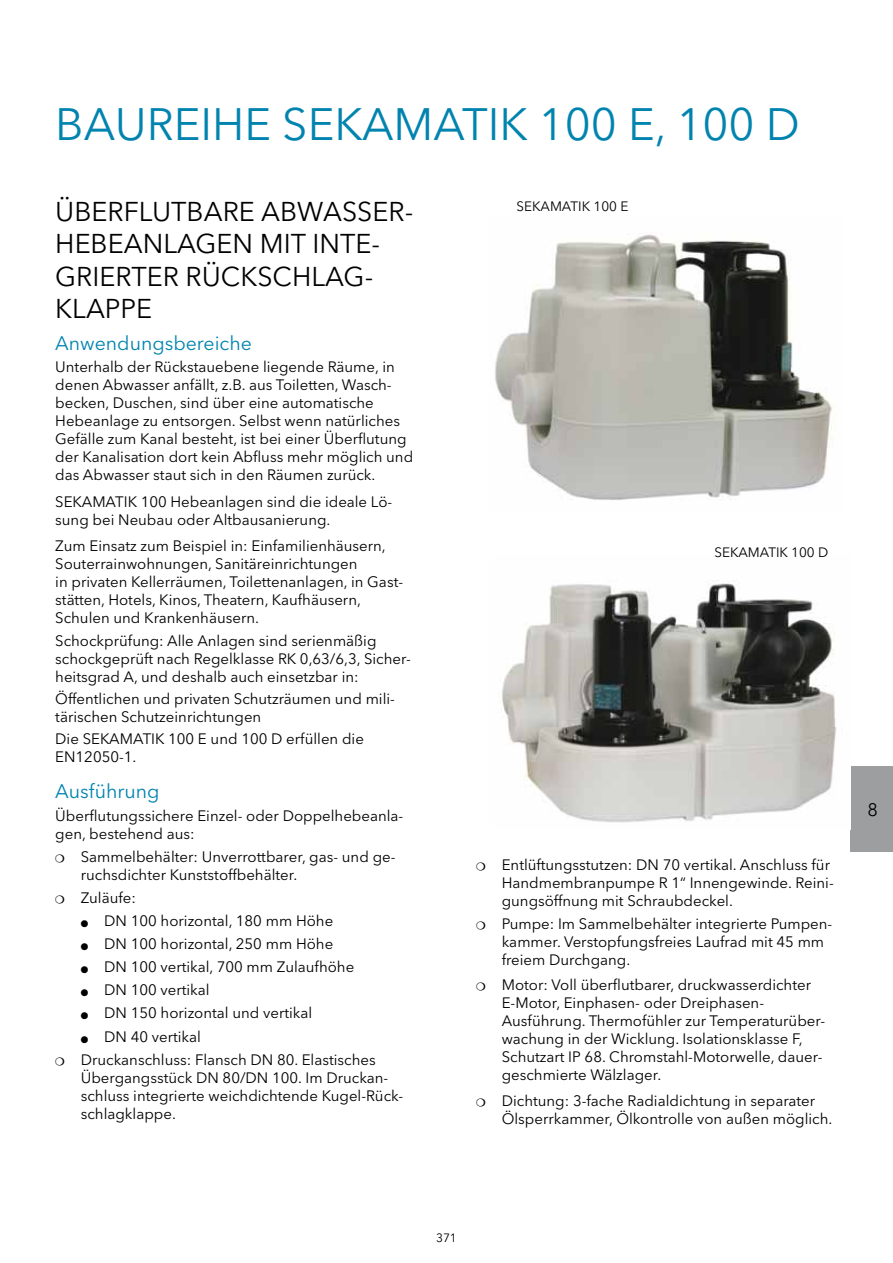
<style>
.page{position:relative;width:893px;height:1263px;background:#fff}
.page>*{position:absolute;margin:0;border:0;box-sizing:border-box;transform-origin:0 0}
.t1{font:45px "Avenir Next LT Pro";color:#0084af}
.t2{font:27px/32.4px "Avenir Next LT Pro";color:#000}
.t3{font:19.5px "Avenir Next LT Pro";color:#0084af}
.t4{font:18px "Avenir Next LT Pro";color:#000}
.t5{font:15px/18px "Avenir Next LT Pro";color:#000}
.t6{font:13.5px "Avenir Next LT Pro";color:#000}
.t7{font:12px "Avenir Next LT Pro";color:#000}
</style>
<div class="page">
<div style="left:850px;top:767px;width:43px;height:85px;background:#9c9e9f"></div>
<img style="left:494px;top:234px;width:339px;height:266px">
<img style="left:500px;top:580px;width:337px;height:243px">
<h1 class="t1" style="left:55px;top:98px;width:746px">BAUREIHE SEKAMATIK 100 E, 100 D</h1>
<h2 class="t2" style="left:55px;top:195px;width:359px">ÜBERFLUTBARE ABWASSER-<br>HEBEANLAGEN MIT INTE-<br>GRIERTER RÜCKSCHLAG-<br>KLAPPE</h2>
<h3 class="t3" style="left:55px;top:332px;width:198px">Anwendungsbereiche</h3>
<p class="t5" style="left:55px;top:358px;width:359px">Unterhalb der Rückstauebene liegende Räume, in denen Abwasser anfällt, z.B. aus Toiletten, Wasch&shy;becken, Duschen, sind über eine automatische Hebeanlage zu entsorgen. Selbst wenn natürliches Gefälle zum Kanal besteht, ist bei einer Überflutung der Kanalisation dort kein Abfluss mehr möglich und das Abwasser staut sich in den Räumen zurück.</p>
<p class="t5" style="left:55px;top:493px;width:339px">SEKAMATIK 100 Hebeanlagen sind die ideale Lö&shy;sung bei Neubau oder Altbausanierung.</p>
<p class="t5" style="left:55px;top:537px;width:349px">Zum Einsatz zum Beispiel in: Einfamilienhäusern, Souterrainwohnungen, Sanitäreinrichtungen<br>in privaten Kellerräumen, Toilettenanlagen, in Gast&shy;stätten, Hotels, Kinos, Theatern, Kaufhäusern, Schulen und Krankenhäusern.</p>
<p class="t5" style="left:55px;top:631px;width:357px">Schockprüfung: Alle Anlagen sind serienmäßig schockgeprüft nach Regelklasse RK 0,63/6,3, Sicher&shy;heitsgrad A, und deshalb auch einsetzbar in:</p>
<p class="t5" style="left:55px;top:690px;width:341px">Öffentlichen und privaten Schutzräumen und mili&shy;tärischen Schutzeinrichtungen</p>
<p class="t5" style="left:55px;top:730px;width:310px">Die SEKAMATIK 100 E und 100 D erfüllen die<br>EN12050-1.</p>
<h3 class="t3" style="left:55px;top:780px;width:106px">Ausführung</h3>
<p class="t5" style="left:55px;top:806px;width:350px">Überflutungssichere Einzel- oder Doppelhebeanla&shy;gen, bestehend aus:</p>
<p class="t5" style="left:81px;top:847px;width:316px">Sammelbehälter: Unverrottbarer, gas- und ge&shy;ruchsdichter Kunststoffbehälter.</p>
<p class="t5" style="left:81px;top:889px;width:57px">Zuläufe:</p>
<p class="t5" style="left:81px;top:912px;width:254px">● DN 100 horizontal, 180 mm Höhe</p>
<p class="t5" style="left:81px;top:935px;width:254px">● DN 100 horizontal, 250 mm Höhe</p>
<p class="t5" style="left:81px;top:958px;width:275px">● DN 100 vertikal, 700 mm Zulaufhöhe</p>
<p class="t5" style="left:81px;top:981px;width:130px">● DN 100 vertikal</p>
<p class="t5" style="left:81px;top:1004px;width:233px">● DN 150 horizontal und vertikal</p>
<p class="t5" style="left:81px;top:1025px;width:296px;line-height:23.1px">● DN 40 vertikal<br>Druckanschluss: Flansch DN 80. Elastisches</p>
<p class="t5" style="left:81px;top:1068px;width:324px">Übergangsstück DN 80/DN 100. Im Druckan&shy;schluss integrierte weichdichtende Kugel-Rück&shy;schlagklappe.</p>
<p class="t6" style="left:517px;top:198px;width:113px">SEKAMATIK 100 E</p>
<p class="t6" style="left:714px;top:544px;width:115px">SEKAMATIK 100 D</p>
<p class="t5" style="left:502px;top:855px;width:334px">Entlüftungsstutzen: DN 70 vertikal. Anschluss für<br>Handmembranpumpe R 1“ Innengewinde. Reini&shy;gungsöffnung mit Schraubdeckel.</p>
<p class="t5" style="left:502px;top:915px;width:332px">Pumpe: Im Sammelbehälter integrierte Pumpen&shy;kammer. Verstopfungsfreies Laufrad mit 45 mm freiem Durchgang.</p>
<p class="t5" style="left:502px;top:976px;width:325px">Motor: Voll überflutbarer, druckwasserdichter E-Motor, Einphasen- oder Dreiphasen-Ausführung. Thermofühler zur Temperaturüber&shy;wachung in der Wicklung. Isolationsklasse F, Schutzart IP 68. Chromstahl-Motorwelle, dauer&shy;geschmierte Wälzlager.</p>
<p class="t5" style="left:502px;top:1091px;width:332px">Dichtung: 3-fache Radialdichtung in separater<br>Ölsperrkammer, Ölkontrolle von außen möglich.</p>
<p class="t4" style="left:867px;top:799px;width:12px">8</p>
<p class="t7" style="left:436px;top:1231px;width:22px">371</p>
</div>
